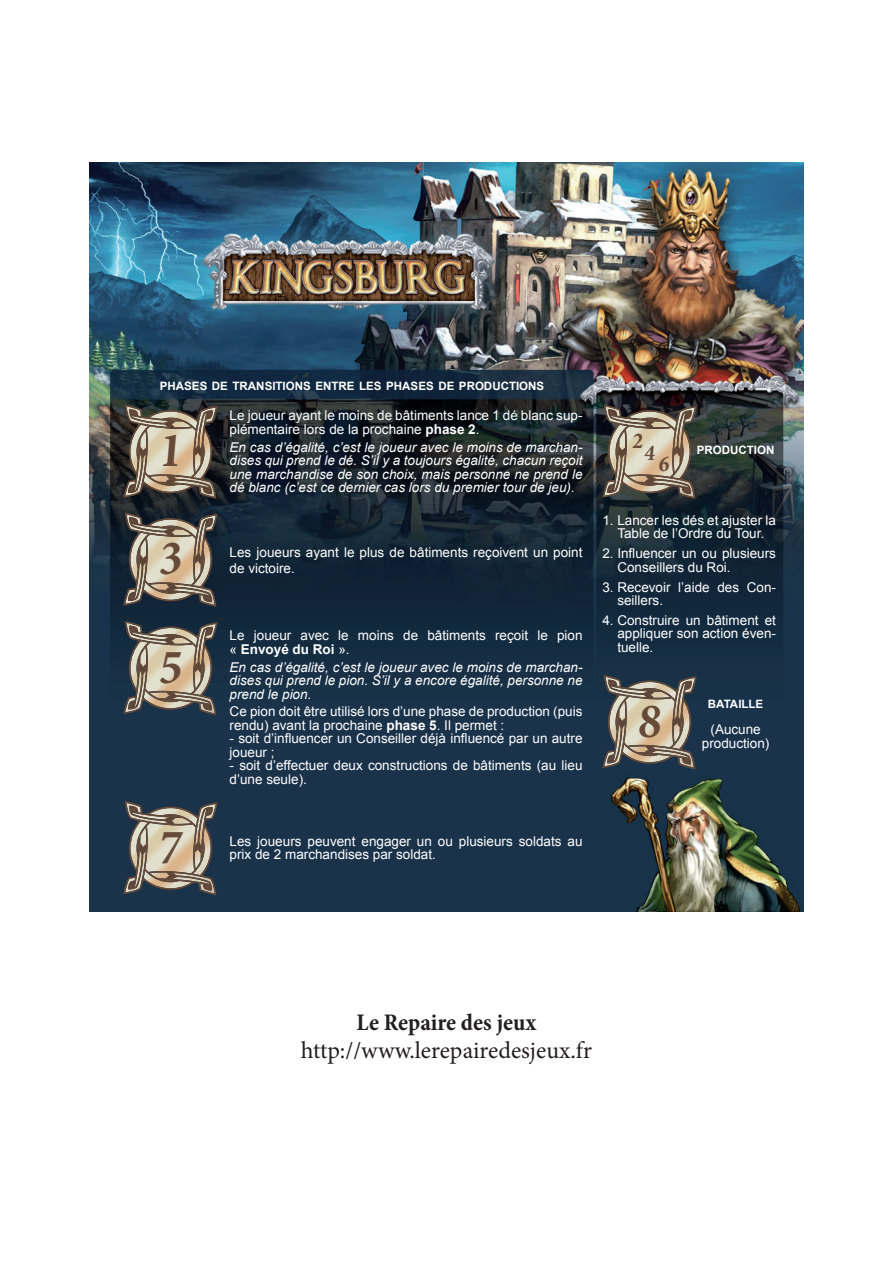
<style>
.page{position:relative;width:893px;height:1263px;background:#fff}
.page>*{position:absolute;margin:0;border:0;box-sizing:border-box;transform-origin:0 0}
.t1{font:700 condensed 49.5px/108.4px "Minion Pro";color:#674a38}
.t2{font:24px "Minion Pro";color:#231f20}
.t3{font:700 condensed 24px "Minion Pro";color:#231f20}
.t4{font:700 condensed 22.5px "Minion Pro";color:#674a38}
.t5{font:13.5px/13.5px "Arial";color:#fff}
.t6{font:italic 13.5px/13.5px "Arial";color:#fff;text-align:justify}
.t7{font:700 11.55px "Arial";color:#fff}
.s1{font-weight:700}
</style>
<div class="page">
<div style="left:89px;top:693px;width:715px;height:218px;background:#1a324a"></div>
<img style="left:89px;top:162px;width:715px;height:531px">
<img style="left:611px;top:778px;width:189px;height:133px">
<svg style="left:123px;top:512px;width:95px;height:95px;background:#827b71"></svg>
<svg style="left:123px;top:621px;width:95px;height:94px;background:#858177"></svg>
<svg style="left:123px;top:801px;width:95px;height:94px"></svg>
<svg style="left:602px;top:675px;width:95px;height:94px"></svg>
<svg style="left:123px;top:404px;width:95px;height:95px;background:#867c6d"></svg>
<svg style="left:602px;top:404px;width:95px;height:95px;background:#897f70"></svg>
<p class="t7" style="left:160px;top:378px;width:386px">PHASES DE TRANSITIONS ENTRE LES PHASES DE PRODUCTIONS</p>
<h1 class="t1" style="left:159px;top:396px;width:30px">1</h1>
<h1 class="t1" style="left:159px;top:504px;width:30px">3<br>5</h1>
<h1 class="t1" style="left:159px;top:792px;width:30px">7</h1>
<p class="t5" style="left:230px;top:409px;width:354px">Le joueur ayant le moins de bâtiments lance 1 dé blanc sup&shy;plémentaire lors de la prochaine <span class="s1">phase 2</span>.</p>
<p class="t6" style="left:230px;top:440px;width:354px">En cas d’égalité, c’est le joueur avec le moins de marchan&shy;dises qui prend le dé. S’il y a toujours égalité, chacun reçoit une marchandise de son choix, mais personne ne prend le dé blanc (c’est ce dernier cas lors du premier tour de jeu).</p>
<p class="t5" style="left:230px;top:544px;width:354px;line-height:16.2px">Les joueurs ayant le plus de bâtiments reçoivent un point de victoire.</p>
<p class="t5" style="left:230px;top:629px;width:354px">Le joueur avec le moins de bâtiments reçoit le pion « <span class="s1">Envoyé du Roi</span> ».</p>
<p class="t6" style="left:230px;top:660px;width:354px">En cas d’égalité, c’est le joueur avec le moins de marchan&shy;dises qui prend le pion. S’il y a encore égalité, personne ne prend le pion.</p>
<p class="t5" style="left:230px;top:705px;width:354px">Ce pion doit être utilisé lors d’une phase de production (puis rendu) avant la prochaine <span class="s1">phase 5</span>. Il permet :</p>
<p class="t5" style="left:230px;top:732px;width:354px">- soit d’influencer un Conseiller déjà influencé par un autre joueur ;</p>
<p class="t5" style="left:230px;top:759px;width:354px">- soit d’effectuer deux constructions de bâtiments (au lieu d’une seule).</p>
<p class="t5" style="left:230px;top:834px;width:354px">Les joueurs peuvent engager un ou plusieurs soldats au prix de 2 marchandises par soldat.</p>
<h3 class="t4" style="left:632px;top:425px;width:15px">2</h3>
<h3 class="t4" style="left:644px;top:437px;width:15px">4</h3>
<h3 class="t4" style="left:658px;top:448px;width:15px">6</h3>
<p class="t7" style="left:697px;top:442px;width:79px">PRODUCTION</p>
<p class="t5" style="left:602px;top:513px;width:175px;text-align:center">1. Lancer les dés et ajuster la<br>Table de l’Ordre du Tour.</p>
<p class="t5" style="left:617px;top:547px;width:160px;text-indent:-15px">2. Influencer un ou plusieurs<br>Conseillers du Roi.</p>
<p class="t5" style="left:617px;top:580px;width:160px;text-indent:-15px">3. Recevoir l’aide des Con&shy;seillers.</p>
<p class="t5" style="left:617px;top:614px;width:160px;text-align:justify;text-indent:-15px">4. Construire un bâtiment et appliquer son action éven&shy;tuelle.</p>
<h1 class="t1" style="left:638px;top:666px;width:30px">8</h1>
<p class="t7" style="left:708px;top:696px;width:57px">BATAILLE</p>
<p class="t5" style="left:702px;top:723px;width:69px;text-align:center">(Aucune production)</p>
<h2 class="t3" style="left:356px;top:1005px;width:181px">Le Repaire des jeux</h2>
<h2 class="t2" style="left:301px;top:1034px;width:293px">http://www.lerepairedesjeux.fr</h2>
</div>
